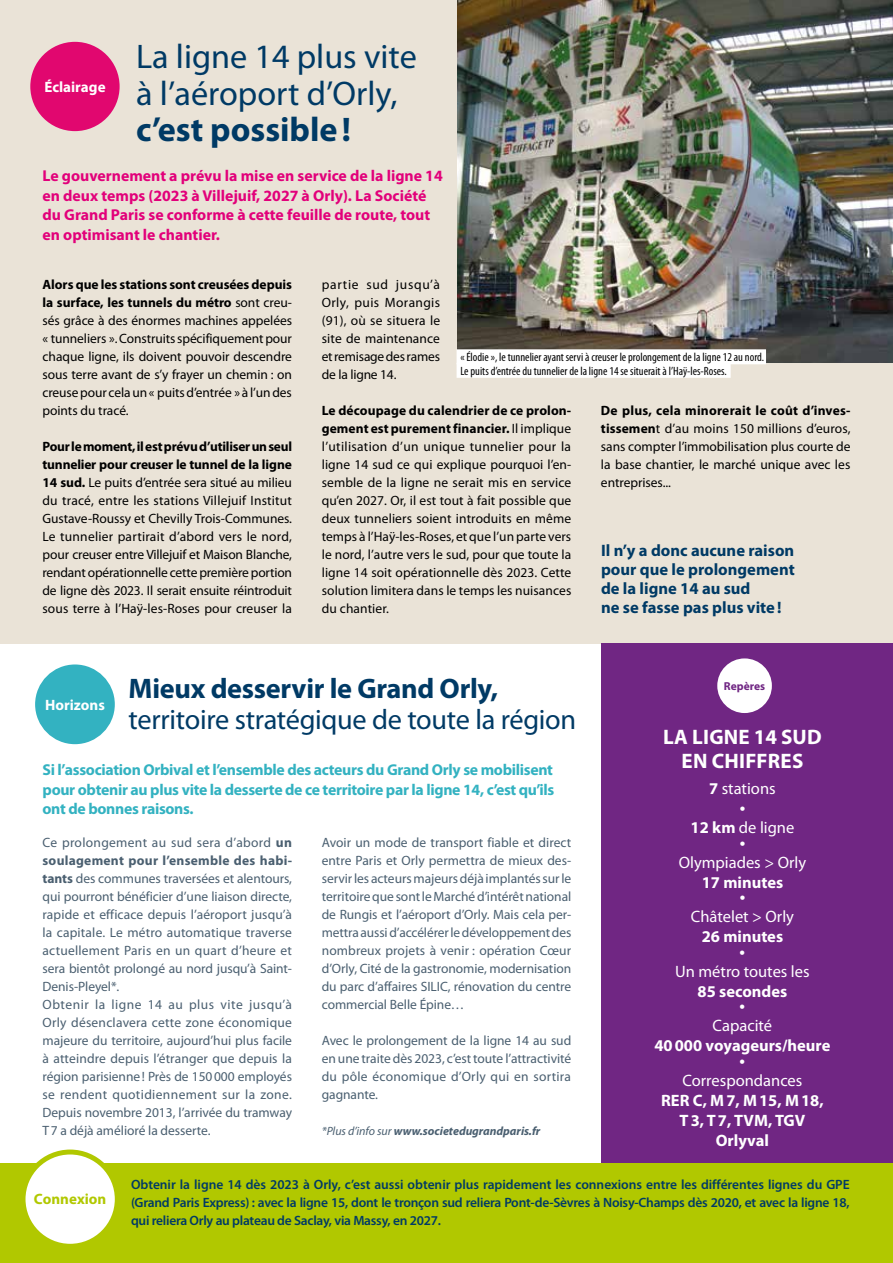
<style>
.page{position:relative;width:893px;height:1263px;background:#fff}
.page>*{position:absolute;margin:0;border:0;box-sizing:border-box;transform-origin:0 0}
.t1{font:34.2px/36.9px "Myriad Pro";color:#003a65}
.t2{font:700 34.2px "Myriad Pro";color:#003a65}
.t3{font:28.35px "Myriad Pro";letter-spacing:-.01em;color:#003a65}
.t4{font:700 28.35px "Myriad Pro";letter-spacing:-.01em;color:#003a65}
.t5{font:700 21px/24px "Myriad Pro";letter-spacing:.01em;color:#fff}
.t6{font:700 16.65px/19.2px "Myriad Pro";color:#003a65}
.t7{font:16.5px/19.4px "Myriad Pro";color:#fff;text-align:center}
.t8{font:700 16.5px/14.5px "Myriad Pro";color:#fff;text-align:center}
.t9{font:700 16.5px "Myriad Pro";letter-spacing:.06em;color:#fff}
.t10{font:700 15.75px/19.5px "Myriad Pro";color:#e2007a}
.t11{font:700 15.75px/19.5px "Myriad Pro";letter-spacing:-.02em;color:#33b2c1;text-align:justify}
.t12{font:700 15px "Myriad Pro";color:#fff}
.t13{font:700 15px "Myriad Pro";color:#b1c800}
.t14{font:13.5px/18px "Myriad Pro";color:#000;text-align:justify}
.t15{font:13.5px/18px "Myriad Pro";letter-spacing:-.005em;color:#4a5f70;text-align:justify}
.t16{font:600 13.5px/18px "Myriad Pro";letter-spacing:-.02em;color:#003a65;text-align:justify}
.t17{font:condensed 12px/13.5px "Myriad Pro";color:#000}
.t18{font:italic 700 12px "Myriad Pro";letter-spacing:-.005em;color:#4a5f70}
.t19{font:700 11.55px "Myriad Pro";color:#702683}
.s1{font-weight:700}
.s2{font-weight:400}
</style>
<div class="page">
<div style="left:0;top:0;width:893px;height:644px;background:#eae3d7"></div>
<div style="left:601px;top:644px;width:292px;height:619px;background:#702683"></div>
<div style="left:0;top:1163px;width:893px;height:100px;background:#b1c800"></div>
<div style="left:23px;top:1152px;width:94px;height:94px;background:#fff;border-radius:50%"></div>
<div style="left:21px;top:1149px;width:99px;height:100px;border:5px solid #b1c800;border-radius:50%"></div>
<div style="left:30px;top:42px;width:90px;height:89px;background:#e1076f;border-radius:50%"></div>
<img style="left:457px;top:0;width:436px;height:363px">
<div style="left:35px;top:664px;width:80px;height:80px;background:#33b2c1;border-radius:50%"></div>
<div style="left:717px;top:658px;width:55px;height:55px;background:#fff;border-radius:50%"></div>
<div style="left:457px;top:349px;width:309px;height:15px;background:#fff"></div>
<div style="left:457px;top:363px;width:274px;height:15px;background:#fff"></div>
<h1 class="t1" style="left:136px;top:37px;width:282px">La ligne 14 plus vite à l’aéroport d’Orly,</h1>
<h1 class="t2" style="left:136px;top:108px;width:216px">c’est possible!</h1>
<p class="t10" style="left:43px;top:166px;width:402px">Le gouvernement a prévu la mise en service de la ligne 14 en deux temps (2023 à Villejuif, 2027 à Orly). La Société du Grand Paris se conforme à cette feuille de route, tout en optimisant le chantier.</p>
<p class="t12" style="left:44px;top:77px;width:63px">Éclairage</p>
<p class="t14" style="left:43px;top:276px;width:251px"><span class="s1">Alors que les stations sont creusées depuis la surface, les tunnels du métro</span> sont creu&shy;sés grâce à des énormes machines appelées « tunneliers ». Construits spécifiquement pour chaque ligne, ils doivent pouvoir descendre sous terre avant de s’y frayer un chemin : on creuse pour cela un « puits d’entrée » à l’un des points du tracé.</p>
<p class="t14" style="left:43px;top:438px;width:251px"><span class="s1">Pour le moment, il est prévu d’utiliser un seul tunnelier pour creuser le tunnel de la ligne 14 sud.</span> Le puits d’entrée sera situé au milieu du tracé, entre les stations Villejuif Institut Gustave-Roussy et Chevilly Trois-Communes.<br>Le tunnelier partirait d’abord vers le nord, pour creuser entre Villejuif et Maison Blanche, rendant opérationnelle cette première portion de ligne dès 2023. I l serait ensuite réintroduit sous terre à l’Haÿ-les-Roses pour creuser la</p>
<p class="t14" style="left:322px;top:276px;width:120px">partie sud jusqu’à Orly, puis Morangis (91), où se situera le site de maintenance et remisage des rames de la ligne 14.</p>
<p class="t14" style="left:322px;top:402px;width:251px"><span class="s1">Le découpage du calendrier de ce prolon&shy;gement est purement financier.</span> I l implique l’utilisation d’un unique tunnelier pour la ligne 14 sud ce qui explique pourquoi l’en&shy;semble de la ligne ne serait mis en service qu’en 2027. Or, il est tout à fait possible que deux tunneliers soient introduits en même temps à l’Haÿ-les-Roses, et que l’un parte vers le nord, l’autre vers le sud, pour que toute la ligne 14 soit opérationnelle dès 2023. Cette solution limitera dans le temps les nuisances du chantier.</p>
<p class="t14" style="left:601px;top:402px;width:251px"><span class="s1">De plus, cela minorerait le coût d’inves&shy;tissemen</span>t d’au moins 150 millions d’euros, sans compter l’immobilisation plus courte de la base chantier, le marché unique avec les entreprises...</p>
<p class="t17" style="left:460px;top:350px;width:305px">« Élodie », le tunnelier ayant servi à creuser le prolongement de la ligne 12 au nord.<br>Le puits d’entrée du tunnelier de la ligne 14 se situerait à l’Haÿ-les-Roses.</p>
<p class="t6" style="left:601px;top:540px;width:195px">Il n’y a donc aucune raison pour que le prolongement de la ligne 14 au sud<br>ne se fasse pas plus vite!</p>
<p class="t12" style="left:45px;top:695px;width:61px">Horizons</p>
<h2 class="t4" style="left:129px;top:670px;width:371px">Mieux desservir le Grand Orly,</h2>
<h2 class="t3" style="left:129px;top:702px;width:449px">territoire stratégique de toute la région</h2>
<p class="t11" style="left:43px;top:760px;width:513px">Si l’association Orbival et l’ensemble des acteurs du Grand Orly se mobilisent pour obtenir au plus vite la desserte de ce territoire par la ligne 14, c’est qu’ils ont de bonnes raisons.</p>
<p class="t15" style="left:43px;top:834px;width:251px;text-align:left">Ce prolongement au sud sera d’abord <span class="s1">un soulagement pour l’ensemble des habi&shy;tants</span> des communes traversées et alentours, qui pourront bénéficier d’une liaison directe, rapide et efficace depuis l’aéroport jusqu’à la capitale. Le métro automatique traverse actuellement Paris en un quart d’heure et sera bientôt prolongé au nord jusqu’à Saint-Denis-Pleyel*.<br>Obtenir la ligne 14 au plus vite jusqu’à Orly désenclavera cette zone économique majeure du territoire, aujourd’hui plus facile à atteindre depuis l’étranger que depuis la région parisienne! Près de 150000 employés se rendent quotidiennement sur la zone.<br>Depuis novembre 2013, l’arrivée du tramway T7 a déjà amélioré la desserte.</p>
<p class="t15" style="left:322px;top:833px;width:251px">Avoir un mode de transport fiable et direct entre Paris et Orly permettra de mieux des&shy;servir les acteurs majeurs déjà implantés sur le territoire que sont le Marché d’intérêt national de Rungis et l’aéroport d’Orly. Mais cela per&shy;mettra aussi d’accélérer le développement des nombreux projets à venir : opération Cœur d’Orly, Cité de la gastronomie, modernisation du parc d’affaires SILIC, rénovation du centre commercial Belle Épine…</p>
<p class="t15" style="left:322px;top:1032px;width:251px">Avec le prolongement de la ligne 14 au sud en une traite dès 2023, c’est toute l’attractivité du pôle économique d’Orly qui en sortira gagnante.</p>
<p class="t18" style="left:322px;top:1123px;width:220px"><span class="s2">*Plus d’info sur</span> www.societedugrandparis.fr</p>
<p class="t19" style="left:724px;top:678px;width:43px">Repères</p>
<h3 class="t5" style="left:682px;top:724px;width:142px;text-indent:-18px">la ligne 14 sud en chiff</h3>
<h3 class="t5" style="left:768px;top:748px;width:37px">res</h3>
<p class="t7" style="left:691px;top:779px;width:105px"><span class="s1">7</span> stations<br><span class="s1">•<br>12 km</span> de ligne</p>
<p class="t8" style="left:740px;top:834px;width:7px">•</p>
<p class="t7" style="left:679px;top:852px;width:129px">Olympiades &gt; Orly</p>
<p class="t8" style="left:702px;top:874px;width:83px">17 minutes •</p>
<p class="t7" style="left:691px;top:906px;width:105px">Châtelet &gt; Orly</p>
<p class="t8" style="left:702px;top:929px;width:83px">26 minutes •</p>
<p class="t7" style="left:675px;top:961px;width:136px">Un métro toutes les</p>
<p class="t8" style="left:698px;top:983px;width:91px">85 secondes •</p>
<p class="t7" style="left:713px;top:1015px;width:61px">Capacité</p>
<p class="t8" style="left:654px;top:1038px;width:178px">40000 voyageurs/heure •</p>
<p class="t7" style="left:682px;top:1070px;width:122px">Correspondances</p>
<p class="t9" style="left:661px;top:1089px;width:164px">RER C, M7, M15, M18,</p>
<p class="t8" style="left:680px;top:1112px;width:107px">T 3, T 7, TVM, TGV</p>
<p class="t8" style="left:716px;top:1132px;width:55px">Orlyval</p>
<p class="t13" style="left:34px;top:1189px;width:74px">Connexion</p>
<p class="t16" style="left:131px;top:1175px;width:720px">Obtenir la ligne 14 dès 2023 à Orly, c’est aussi obtenir plus rapidement les connexions entre les différentes lignes du GPE (Grand Paris Express) : avec la ligne 15, dont le tronçon sud reliera Pont-de-Sèvres à Noisy-Champs dès 2020, et avec la ligne 18, qui reliera Orly au plateau de Saclay, via Massy, en 2027.</p>
</div>
